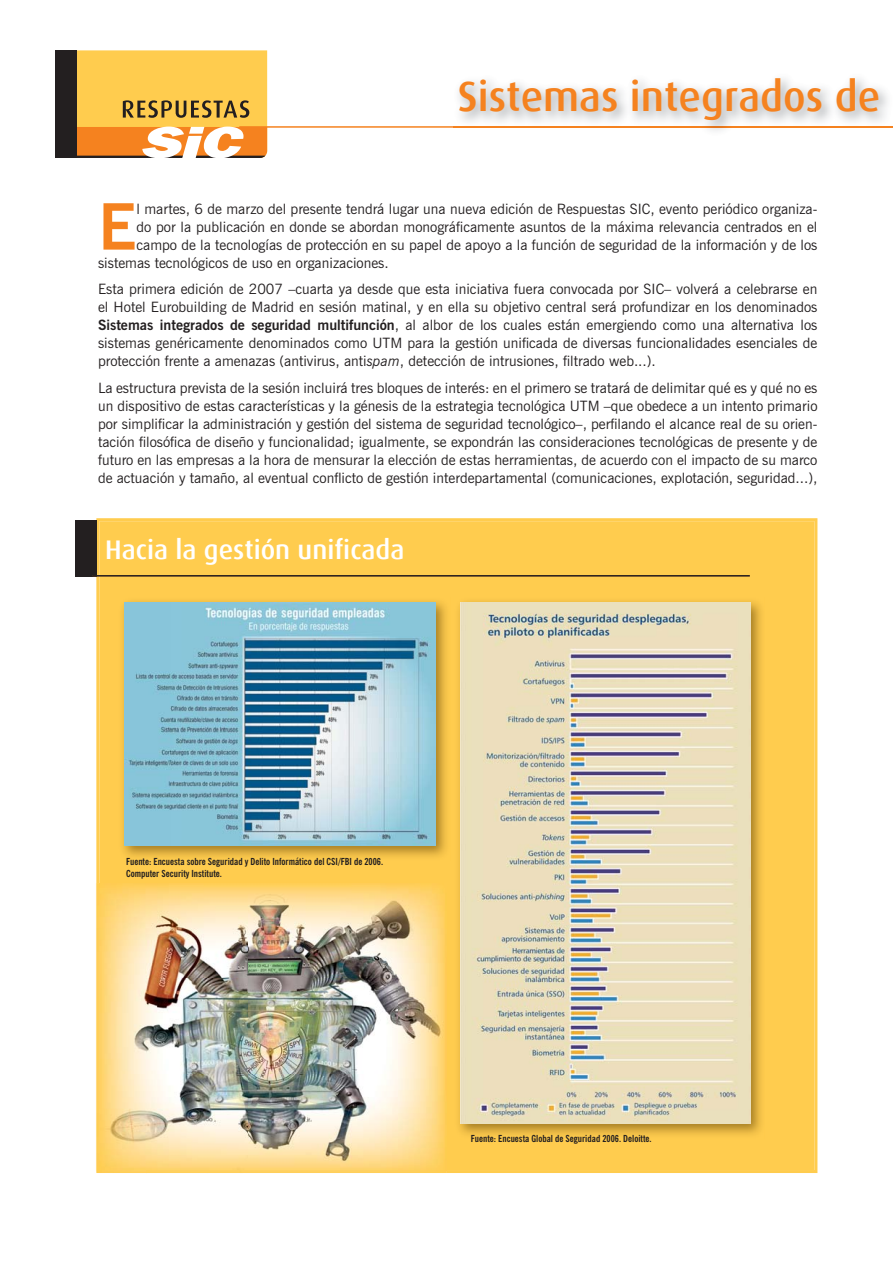
<style>
.page{position:relative;width:893px;height:1263px;background:#fff}
.page>*{position:absolute;margin:0;border:0;box-sizing:border-box;transform-origin:0 0}
.t1{font:700 63.75px "News Gothic BT";color:#f5821f}
.t2{font:500 42px "Dax";color:#f5821f}
.t3{font:500 27px "Dax";color:#fff}
.t4{font:14.25px/18px "News Gothic BT";color:#231f20;text-align:justify}
.t5{font:700 condensed 9.6px/11.6px "News Gothic BT";color:#231f20}
.s1{font-weight:700}
.s2{font-style:italic}
</style>
<div class="page">
<div style="left:96px;top:518px;width:721px;height:655px;background:#ffcc4e"></div>
<div style="left:55px;top:50px;width:22px;height:108px;background:#231f20"></div>
<svg style="left:77px;top:50px;width:190px;height:108px;background:#f0b953"></svg>
<hr style="left:239px;top:126px;width:214px;height:2px;background:#f5821f">
<img style="left:453px;top:126px;width:439px;height:2px">
<div style="left:75px;top:520px;width:21px;height:57px;background:#231f20"></div>
<hr style="left:93px;top:575px;width:656px;height:2px;background:#231f20">
<img style="left:455px;top:597px;width:309px;height:542px">
<img style="left:460px;top:603px;width:290px;height:521px">
<img style="left:119px;top:597px;width:331px;height:264px">
<img style="left:124px;top:603px;width:311px;height:243px">
<img style="left:147px;top:883px;width:300px;height:286px">
<img style="left:96px;top:883px;width:51px;height:290px">
<img style="left:146px;top:1169px;width:301px;height:4px">
<h2 class="t2" style="left:458px;top:73px;width:424px">Sistemas integrados de</h2>
<h1 class="t1" style="left:98px;top:204px;width:40px">E</h1>
<p class="t4" style="left:136px;top:201px;width:682px">l martes, 6 de marzo del presente tendrá lugar una nueva edición de Respuestas SIC, evento periódico organiza-</p>
<p class="t4" style="left:136px;top:219px;width:682px">do por la publicación en donde se abordan monográficamente asuntos de la máxima relevancia centrados en el</p>
<p class="t4" style="left:136px;top:237px;width:682px">campo de la tecnologías de protección en su papel de apoyo a la función de seguridad de la información y de los</p>
<p class="t4" style="left:98px;top:255px;width:292px">sistemas tecnológicos de uso en organizaciones.</p>
<p class="t4" style="left:98px;top:282px;width:721px">Esta primera edición de 2007 –cuarta ya desde que esta iniciativa fuera convocada por SIC– volverá a celebrarse en el Hotel Eurobuilding de Madrid en sesión matinal, y en ella su objetivo central será profundizar en los denominados <span class="s1">Sistemas integrados de seguridad multifunción</span>, al albor de los cuales están emergiendo como una alternativa los sistemas genéricamente denominados como UTM para la gestión unificada de diversas funcionalidades esenciales de protección frente a amenazas (antivirus, anti<span class="s2">spam</span>, detección de intrusiones, filtrado web...).</p>
<p class="t4" style="left:98px;top:380px;width:721px">La estructura prevista de la sesión incluirá tres bloques de interés: en el primero se tratará de delimitar qué es y qué no es un dispositivo de estas características y la génesis de la estrategia tecnológica UTM –que obedece a un intento primario por simplificar la administración y gestión del sistema de seguridad tecnológico–, perfilando el alcance real de su orien&shy;tación filosófica de diseño y funcionalidad; igualmente, se expondrán las consideraciones tecnológicas de presente y de futuro en las empresas a la hora de mensurar la elección de estas herramientas, de acuerdo con el impacto de su marco de actuación y tamaño, al eventual conflicto de gestión interdepartamental (comunicaciones, explotación, seguridad...),</p>
<h3 class="t3" style="left:105px;top:534px;width:300px">Hacia la gestión unificada</h3>
<p class="t5" style="left:126px;top:857px;width:258px">Fuente: Encuesta sobre Seguridad y Delito Informático del CSI/FBI de 2006.<br>Computer Security Institute.</p>
<p class="t5" style="left:471px;top:1134px;width:182px">Fuente: Encuesta Global de Seguridad 2006. Deloitte.</p>
</div>
